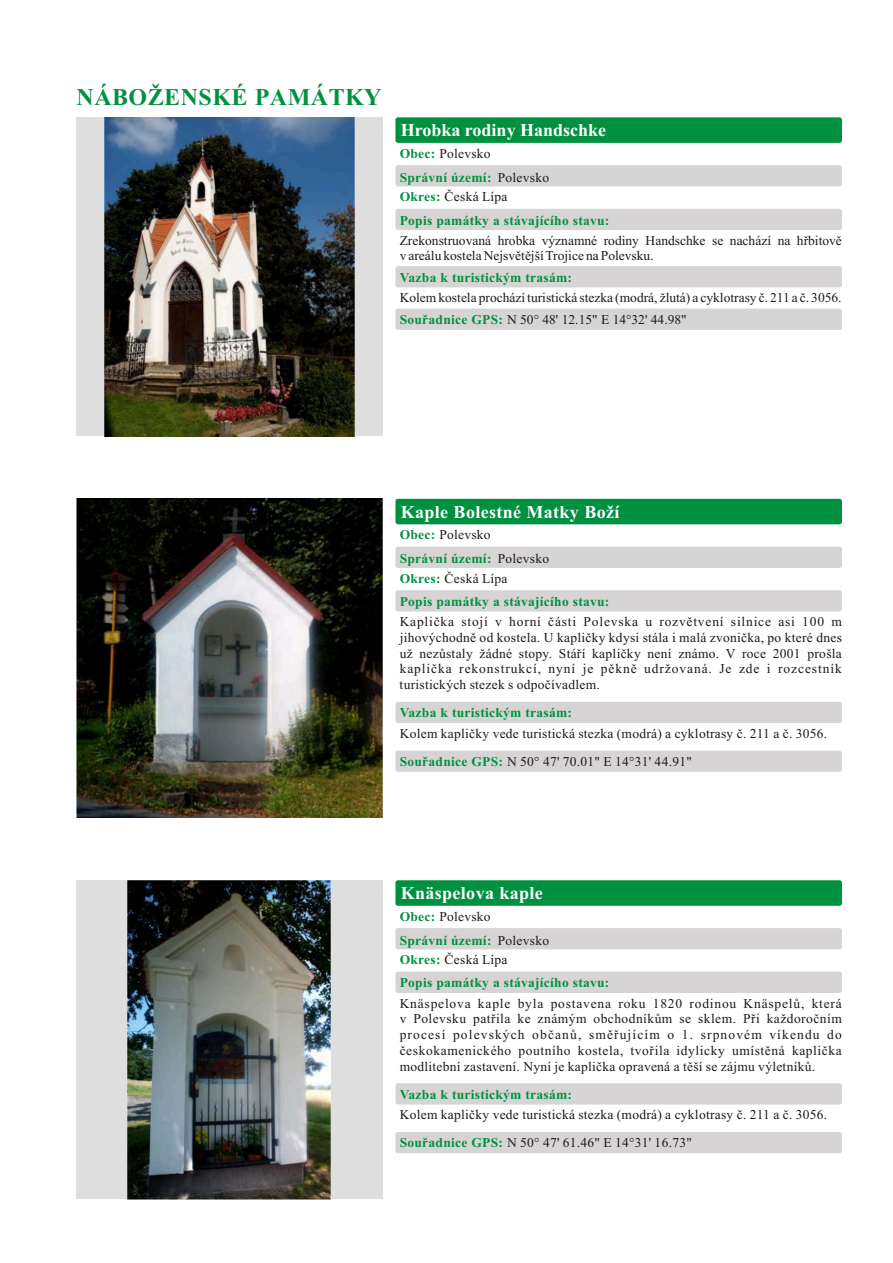
<style>
.page{position:relative;width:893px;height:1263px;background:#fff}
.page>*{position:absolute;margin:0;border:0;box-sizing:border-box;transform-origin:0 0}
.t1{font:700 24px "Times New Roman";letter-spacing:.02em;color:#009140}
.t2{font:700 18px "Times New Roman";letter-spacing:.02em;color:#fff}
.t3{font:700 18px "Times New Roman";color:#fff}
.t4{font:13.5px/15.8px "Times New Roman";letter-spacing:.02em;color:#1f1a17;text-align:justify}
.t5{font:13.5px/15px "Times New Roman";color:#1f1a17}
.t6{font:700 13.5px "Times New Roman";letter-spacing:.02em;color:#009140}
.s1{font-weight:700;color:#009140}
</style>
<div class="page">
<div style="left:395px;top:266px;width:447px;height:21px;background:#d6d4d4;border-radius:3px"></div>
<div style="left:395px;top:702px;width:447px;height:21px;background:#d6d4d4;border-radius:3px"></div>
<div style="left:395px;top:1083px;width:447px;height:21px;background:#d6d4d4;border-radius:3px"></div>
<div style="left:395px;top:209px;width:447px;height:21px;background:#d6d4d4;border-radius:3px"></div>
<div style="left:395px;top:590px;width:447px;height:21px;background:#d6d4d4;border-radius:3px"></div>
<div style="left:395px;top:972px;width:447px;height:21px;background:#d6d4d4;border-radius:3px"></div>
<div style="left:395px;top:309px;width:447px;height:21px;background:#d6d4d4;border-radius:3px"></div>
<div style="left:395px;top:751px;width:447px;height:21px;background:#d6d4d4;border-radius:3px"></div>
<div style="left:395px;top:1132px;width:447px;height:21px;background:#d6d4d4;border-radius:3px"></div>
<div style="left:395px;top:117px;width:447px;height:26px;background:#009140;border-radius:3px"></div>
<div style="left:395px;top:499px;width:447px;height:25px;background:#009140;border-radius:3px"></div>
<div style="left:395px;top:880px;width:447px;height:26px;background:#009140;border-radius:3px"></div>
<div style="left:395px;top:165px;width:447px;height:21px;background:#d6d4d4;border-radius:3px"></div>
<div style="left:395px;top:547px;width:447px;height:21px;background:#d6d4d4;border-radius:3px"></div>
<div style="left:395px;top:928px;width:447px;height:21px;background:#d6d4d4;border-radius:3px"></div>
<div style="left:77px;top:117px;width:306px;height:319px;background:#dedede"></div>
<img style="left:104px;top:117px;width:251px;height:319px">
<img style="left:77px;top:499px;width:306px;height:319px">
<div style="left:77px;top:880px;width:306px;height:319px;background:#dedede"></div>
<img style="left:127px;top:880px;width:204px;height:319px">
<h1 class="t1" style="left:77px;top:88px;width:307px">NÁBOŽENSKÉ PAMÁTKY</h1>
<h2 class="t3" style="left:401px;top:124px;width:207px">Hrobka rodiny Handschke</h2>
<p class="t4" style="left:400px;top:147px;width:93px"><span class="s1">Obec:</span> Polevsko</p>
<p class="t4" style="left:498px;top:171px;width:53px">Polevsko</p>
<p class="t6" style="left:400px;top:173px;width:93px">Správní území:</p>
<p class="t4" style="left:400px;top:190px;width:109px"><span class="s1">Okres:</span> Česká Lípa</p>
<p class="t6" style="left:400px;top:215px;width:211px">Popis památky a stávajícího stavu:</p>
<p class="t5" style="left:400px;top:234px;width:444px">Zrekonstruovaná hrobka významné rodiny Handschke se nachází na hřbitově v areálu kostela Nejsvětější Trojice na Polevsku.</p>
<p class="t6" style="left:400px;top:272px;width:174px">Vazba k turistickým trasám:</p>
<p class="t5" style="left:400px;top:291px;width:443px">Kolem kostela prochází turistická stezka (modrá, žlutá) a cyklotrasy č. 211 a č. 3056.</p>
<p class="t5" style="left:400px;top:313px;width:289px"><span class="s1">Souřadnice GPS:</span> N 50° 48' 12.15" E 14°32' 44.98"</p>
<h2 class="t2" style="left:401px;top:505px;width:220px">Kaple Bolestné Matky Boží</h2>
<p class="t4" style="left:400px;top:528px;width:93px"><span class="s1">Obec:</span> Polevsko</p>
<p class="t4" style="left:498px;top:552px;width:53px">Polevsko</p>
<p class="t6" style="left:400px;top:554px;width:93px">Správní území:</p>
<p class="t4" style="left:400px;top:572px;width:109px"><span class="s1">Okres:</span> Česká Lípa</p>
<p class="t6" style="left:400px;top:597px;width:211px">Popis památky a stávajícího stavu:</p>
<p class="t4" style="left:400px;top:615px;width:444px">Kaplička stojí v horní části Polevska u rozvětvení silnice asi 100 m jihovýchodně od kostela. U kapličky kdysi stála i malá zvonička, po které dnes už nezůstaly žádné stopy. Stáří kapličky není známo. V roce 2001 prošla kaplička rekonstrukcí, nyní je pěkně udržovaná. Je zde i rozcestník turistických stezek s odpočívadlem.</p>
<p class="t6" style="left:400px;top:708px;width:174px">Vazba k turistickým trasám:</p>
<p class="t4" style="left:400px;top:727px;width:429px">Kolem kapličky vede turistická stezka (modrá) a cyklotrasy č. 211 a č. 3056.</p>
<p class="t4" style="left:400px;top:755px;width:294px"><span class="s1">Souřadnice GPS:</span> N 50° 47' 70.01" E 14°31' 44.91"</p>
<h2 class="t2" style="left:401px;top:887px;width:144px">Knäspelova kaple</h2>
<p class="t4" style="left:400px;top:909px;width:93px"><span class="s1">Obec:</span> Polevsko</p>
<p class="t4" style="left:498px;top:933px;width:53px">Polevsko</p>
<p class="t6" style="left:400px;top:935px;width:93px">Správní území:</p>
<p class="t4" style="left:400px;top:953px;width:109px"><span class="s1">Okres:</span> Česká Lípa</p>
<p class="t6" style="left:400px;top:978px;width:211px">Popis památky a stávajícího stavu:</p>
<p class="t4" style="left:400px;top:996px;width:444px">Knäspelova kaple byla postavena roku 1820 rodinou Knäspelů, která v Polevsku patřila ke známým obchodníkům se sklem. Při každoročním procesí polevských občanů, směřujícím o 1. srpnovém víkendu do českokamenického poutního kostela, tvořila idylicky umístěná kaplička modlitební zastavení. Nyní je kaplička opravená a těší se zájmu výletníků.</p>
<p class="t6" style="left:400px;top:1089px;width:174px">Vazba k turistickým trasám:</p>
<p class="t4" style="left:400px;top:1108px;width:429px">Kolem kapličky vede turistická stezka (modrá) a cyklotrasy č. 211 a č. 3056.</p>
<p class="t4" style="left:400px;top:1136px;width:294px"><span class="s1">Souřadnice GPS:</span> N 50° 47' 61.46" E 14°31' 16.73"</p>
</div>
